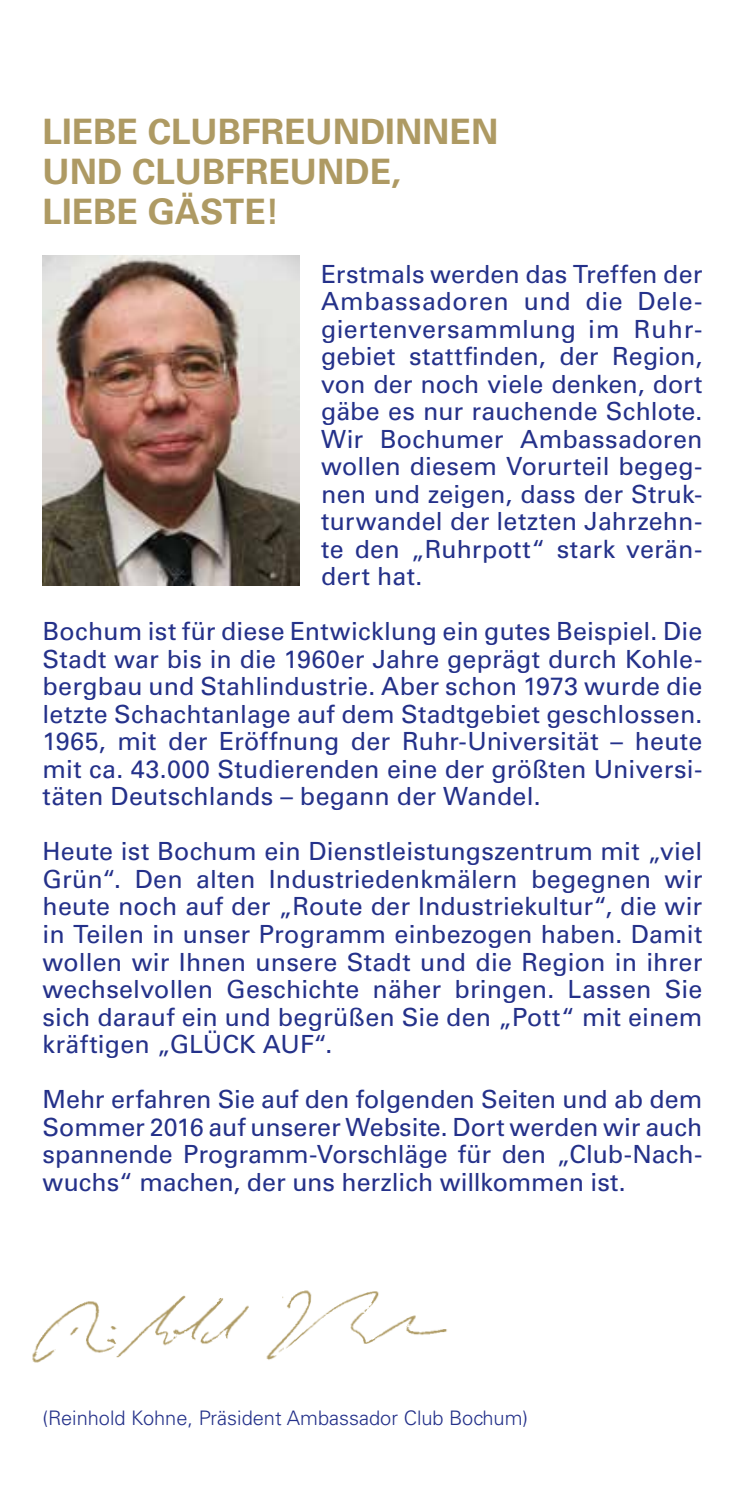
<style>
.page{position:relative;width:745px;height:1489px;background:#fff}
.page>*{position:absolute;margin:0;border:0;box-sizing:border-box;transform-origin:0 0}
.t1{font:700 35px/40px "Univers LT";color:#ae9a63}
.t2{font:25px/27.5px "Univers LT";letter-spacing:.005em;color:#24318a;text-align:justify}
.t3{font:300 20px "Univers LT";color:#24318a}
</style>
<div class="page">
<img style="left:32px;top:1290px;width:415px;height:73px">
<img style="left:43px;top:255px;width:257px;height:330px">
<h1 class="t1" style="left:43px;top:112px;width:457px">LIEBE CLUBFREUNDINNEN<br>UND CLUBFREUNDE,<br>LIEBE GÄSTE!</h1>
<p class="t2" style="left:321px;top:260px;width:382px">Erstmals werden das Treffen der Ambassadoren und die Dele&shy;giertenversammlung im Ruhr&shy;gebiet stattfinden, der Region, von der noch viele denken, dort gäbe es nur rauchende Schlote.<br>Wir Bochumer Ambassadoren wollen diesem Vorurteil begeg&shy;nen und zeigen, dass der Struk&shy;turwandel der letzten Jahrzehn&shy;te den „Ruhrpott“ stark verän&shy;dert hat.</p>
<p class="t2" style="left:43px;top:618px;width:661px">Bochum ist für diese Entwicklung ein gutes Beispiel. Die Stadt war bis in die 1960er Jahre geprägt durch Kohle&shy;bergbau und Stahlindustrie. Aber schon 1973 wurde die letzte Schachtanlage auf dem Stadtgebiet geschlossen.<br>1965, mit der Eröffnung der Ruhr-Universität – heute mit ca. 43.000 Studierenden eine der größten Universi&shy;täten Deutschlands – begann der Wandel.</p>
<p class="t2" style="left:43px;top:838px;width:661px">Heute ist Bochum ein Dienstleistungszentrum mit „viel Grün“. Den alten Industriedenkmälern begegnen wir heute noch auf der „Route der Industriekultur“, die wir in Teilen in unser Programm einbezogen haben. Damit wollen wir Ihnen unsere Stadt und die Region in ihrer wechselvollen Geschichte näher bringen. Lassen Sie sich darauf ein und begrüßen Sie den „Pott“ mit einem kräftigen „GLÜCK AUF“.</p>
<p class="t2" style="left:43px;top:1085px;width:661px">Mehr erfahren Sie auf den folgenden Seiten und ab dem Sommer 2016 auf unserer Website. Dort werden wir auch spannende Programm-Vorschläge für den „Club-Nach&shy;wuchs“ machen, der uns herzlich willkommen ist.</p>
<p class="t3" style="left:43px;top:1405px;width:486px">(Reinhold Kohne, Präsident Ambassador Club Bochum)</p>
</div>
